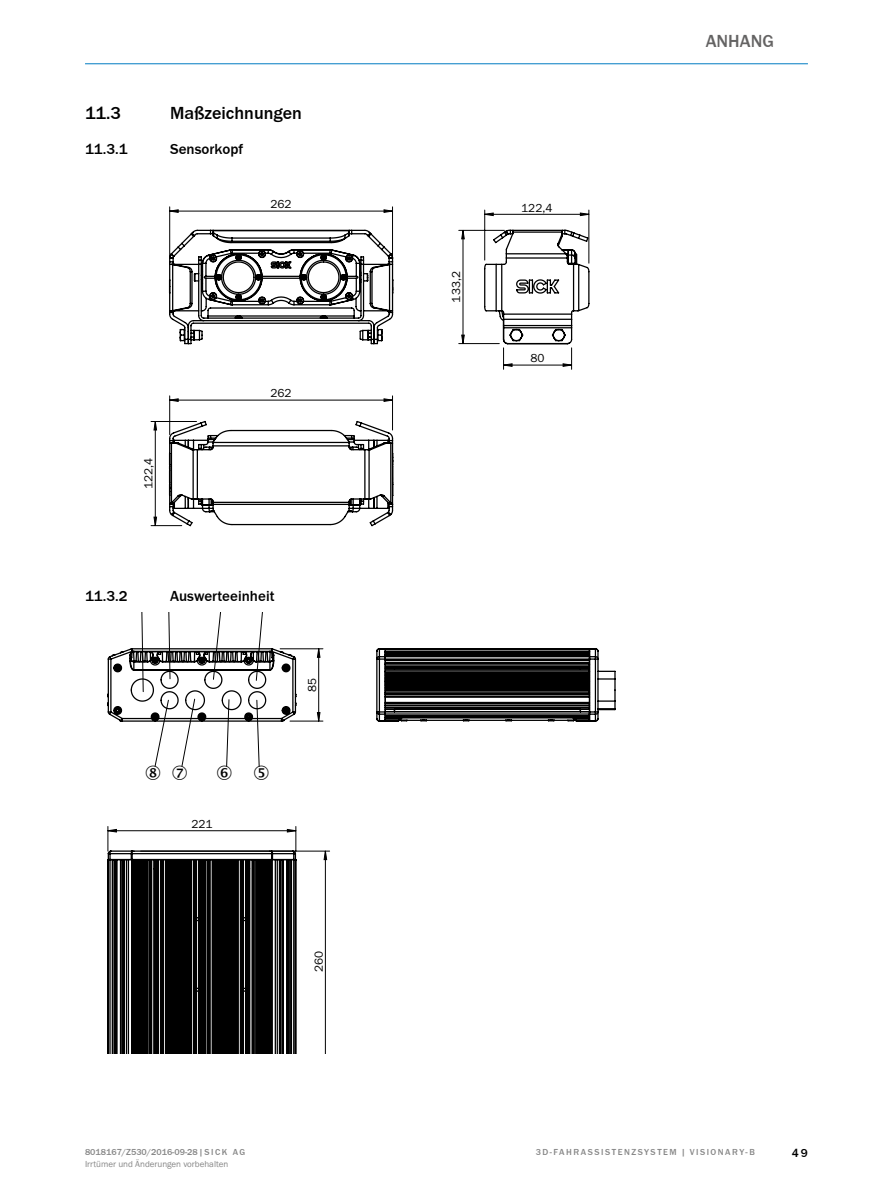
<style>
.page{position:relative;width:893px;height:1188px;background:#fff}
.page>*{position:absolute;margin:0;border:0;box-sizing:border-box;transform-origin:0 0}
.t1{font:500 18px "SICK Franklin";letter-spacing:.005em;color:#000}
.t2{font:500 18px "SICK Franklin";color:#646363}
.t3{font:500 15px "SICK Franklin";letter-spacing:.005em;color:#000}
.t4{font:12px "SICK Franklin";color:#000}
.t5{font:500 12px "SICK Franklin";color:#000}
.t6{font:500 9px "SICK Franklin";letter-spacing:.17em;color:#878787}
.t7{font:9px "SICK Franklin";color:#878787}
.t8{font:500 9px "SICK Franklin";color:#878787}
</style>
<div class="page">
<hr style="left:85px;top:63px;width:723px;height:1px;background:#007cc2">
<hr style="left:589px;top:210px;width:1px;height:53px;background:#000">
<hr style="left:484px;top:210px;width:1px;height:50px;background:#000">
<hr style="left:169px;top:207px;width:1px;height:49px;background:#000">
<hr style="left:392px;top:207px;width:1px;height:49px;background:#000">
<hr style="left:151px;top:421px;width:46px;height:1px;background:#000">
<hr style="left:151px;top:525px;width:31px;height:1px;background:#000">
<svg style="left:485px;top:213px;width:104px;height:3px"></svg>
<svg style="left:170px;top:210px;width:222px;height:19px"></svg>
<svg style="left:154px;top:422px;width:3px;height:104px"></svg>
<svg style="left:168px;top:229px;width:421px;height:297px"></svg>
<svg style="left:107px;top:642px;width:509px;height:412px"></svg>
<svg style="left:146px;top:766px;width:14px;height:14px"></svg>
<svg style="left:173px;top:766px;width:14px;height:14px"></svg>
<svg style="left:217px;top:766px;width:15px;height:14px"></svg>
<svg style="left:254px;top:766px;width:15px;height:14px"></svg>
<p class="t1" style="left:85px;top:102px;width:38px">11.3</p>
<p class="t1" style="left:170px;top:102px;width:133px">Maßzeichnungen</p>
<p class="t3" style="left:85px;top:140px;width:44px">11.3.1</p>
<p class="t3" style="left:170px;top:140px;width:75px">Sensorkopf</p>
<p class="t4" style="left:271px;top:197px;width:23px">262</p>
<p class="t4" style="left:521px;top:200px;width:33px">122,4</p>
<p class="t4" style="left:141px;top:489px;width:33px;rotate:-90deg">122,4</p>
<p class="t4" style="left:271px;top:386px;width:23px">262</p>
<p class="t3" style="left:85px;top:587px;width:44px">11.3.2</p>
<p class="t3" style="left:170px;top:587px;width:106px">Auswerteeinheit</p>
<p class="t4" style="left:305px;top:692px;width:16px;rotate:-90deg">85</p>
<p class="t4" style="left:191px;top:817px;width:23px">221</p>
<p class="t4" style="left:311px;top:972px;width:23px;rotate:-90deg">260</p>
<p class="t4" style="left:449px;top:303px;width:33px;rotate:-90deg">133,2</p>
<p class="t4" style="left:531px;top:351px;width:16px">80</p>
<p class="t2" style="left:706px;top:30px;width:70px">ANHANG</p>
<p class="t8" style="left:85px;top:1146px;width:162px">8018167/Z530/2016-09-28|S I C K AG</p>
<p class="t6" style="left:536px;top:1146px;width:221px">3D-FAHRASSISTENZSYSTEM | VISIONARY-B</p>
<p class="t7" style="left:85px;top:1159px;width:145px">Irrtümer und Änderungen vorbehalten</p>
<p class="t5" style="left:792px;top:1145px;width:18px">49</p>
</div>
